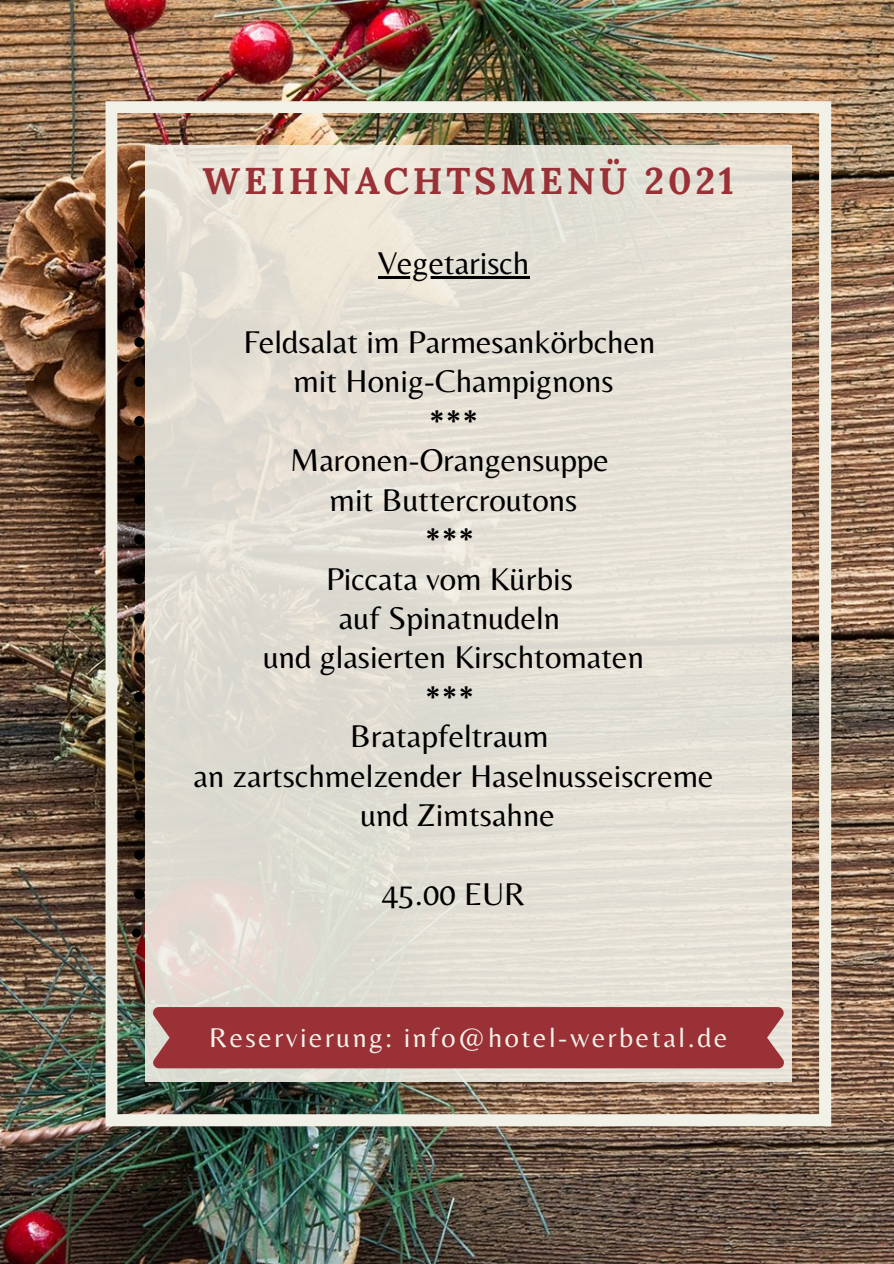
<style>
.page{position:relative;width:894px;height:1264px;background:#fff}
.page>*{position:absolute;margin:0;border:0;box-sizing:border-box;transform-origin:0 0}
.t1{font:700 37.05px "Lora";letter-spacing:.1em;color:#993136}
.t2{font:32.7px "Belleza";color:#000}
.t3{font:28.2px "Belleza";letter-spacing:.09em;color:#f2f1e8}
</style>
<div class="page">
<img style="left:0;top:0;width:893px;height:1263px">
<img style="left:105px;top:101px;width:726px;height:1025px">
<div style="left:145px;top:146px;width:646px;height:935px;background:#e3dfd5"></div>
<div style="left:153px;top:1007px;width:631px;height:61px;background:#993136"></div>
<svg style="left:134px;top:258px;width:10px;height:10px"></svg>
<hr style="left:377px;top:276px;width:152px;height:2px;background:#000">
<svg style="left:134px;top:298px;width:10px;height:10px"></svg>
<svg style="left:134px;top:337px;width:10px;height:10px"></svg>
<svg style="left:134px;top:376px;width:10px;height:11px"></svg>
<svg style="left:134px;top:416px;width:10px;height:10px"></svg>
<svg style="left:134px;top:455px;width:10px;height:10px"></svg>
<svg style="left:134px;top:495px;width:10px;height:10px"></svg>
<svg style="left:134px;top:534px;width:10px;height:10px"></svg>
<svg style="left:134px;top:573px;width:10px;height:11px"></svg>
<svg style="left:134px;top:613px;width:10px;height:10px"></svg>
<svg style="left:134px;top:652px;width:10px;height:10px"></svg>
<svg style="left:134px;top:692px;width:10px;height:10px"></svg>
<svg style="left:134px;top:731px;width:10px;height:10px"></svg>
<svg style="left:134px;top:771px;width:10px;height:10px"></svg>
<svg style="left:134px;top:810px;width:10px;height:10px"></svg>
<svg style="left:134px;top:849px;width:10px;height:10px"></svg>
<svg style="left:134px;top:889px;width:10px;height:10px"></svg>
<svg style="left:132px;top:928px;width:9px;height:9px"></svg>
<p class="t1" style="left:202px;top:157px;width:532px">WEIHNACHTSMENÜ 2021</p>
<p class="t2" style="left:377px;top:244px;width:153px">Vegetarisch</p>
<p class="t2" style="left:243px;top:322px;width:413px">Feldsalat im Parmesankörbchen</p>
<p class="t2" style="left:293px;top:362px;width:322px">mit Honig-Champignons</p>
<p class="t2" style="left:428px;top:401px;width:51px">***</p>
<p class="t2" style="left:290px;top:441px;width:320px">Maronen-Orangensuppe</p>
<p class="t2" style="left:329px;top:480px;width:249px">mit Buttercroutons</p>
<p class="t2" style="left:424px;top:519px;width:51px">***</p>
<p class="t2" style="left:326px;top:559px;width:248px">Piccata vom Kürbis</p>
<p class="t2" style="left:339px;top:598px;width:223px">auf Spinatnudeln</p>
<p class="t2" style="left:263px;top:638px;width:382px">und glasierten Kirschtomaten</p>
<p class="t2" style="left:424px;top:677px;width:51px">***</p>
<p class="t2" style="left:350px;top:717px;width:200px">Bratapfeltraum</p>
<p class="t2" style="left:193px;top:756px;width:521px">an zartschmelzender Haselnusseiscreme</p>
<p class="t2" style="left:360px;top:795px;width:196px">und Zimtsahne</p>
<p class="t2" style="left:382px;top:874px;width:144px">45.00 EUR</p>
<p class="t3" style="left:209px;top:1020px;width:519px">Reservierung: info@hotel-werbetal.de</p>
</div>
